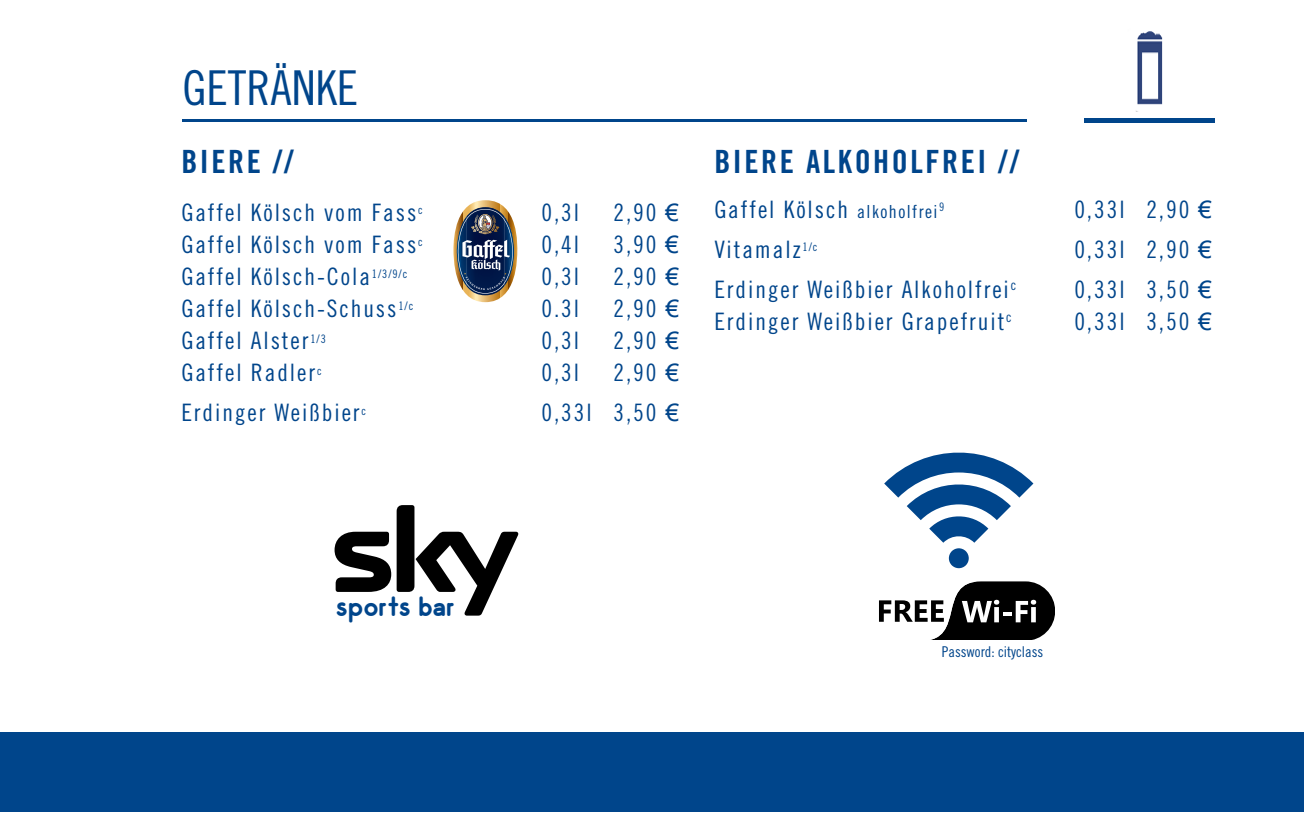
<style>
.page{position:relative;width:1304px;height:840px;background:#fff}
.page>*{position:absolute;margin:0;border:0;box-sizing:border-box;transform-origin:0 0}
.t1{font:48px "Trade Gothic Cond Eighteen";color:#00458b}
.t2{font:32px "Trade Gothic Bold Cond Twenty";letter-spacing:.08em;color:#00458b}
.t3{font:700 28px "Odin";color:#00458b}
.t4{font:24px "Trade Gothic Cond Eighteen";letter-spacing:.08em;color:#00458b}
.t5{font:14.8px "Trade Gothic Cond Eighteen";color:#00458b}
.s1{font-family:"Arial"}
.s2{font-size:18px}
</style>
<div class="page">
<div style="left:0;top:731px;width:1304px;height:80px;background:#00458b"></div>
<img style="left:1136px;top:31px;width:27px;height:81px">
<hr style="left:182px;top:120px;width:845px;height:2px;background:#00458b">
<hr style="left:1084px;top:118px;width:130px;height:4px;background:#00458b">
<svg style="left:879px;top:581px;width:176px;height:58px"></svg>
<svg style="left:884px;top:452px;width:149px;height:116px"></svg>
<svg style="left:335px;top:505px;width:183px;height:110px"></svg>
<img style="left:453px;top:200px;width:65px;height:102px">
<h1 class="t1" style="left:182px;top:60px;width:177px">GETRÄNKE</h1>
<h2 class="t2" style="left:181px;top:142px;width:114px">BIERE //</h2>
<p class="t4" style="left:181px;top:198px;width:243px">Gaffel Kölsch vom Fass<sup>c</sup></p>
<p class="t4" style="left:541px;top:198px;width:39px">0,3l</p>
<p class="t4" style="left:613px;top:198px;width:67px">2,90 <span class="s1">€</span></p>
<p class="t4" style="left:181px;top:230px;width:243px">Gaffel Kölsch vom Fass<sup>c</sup></p>
<p class="t4" style="left:541px;top:230px;width:39px">0,4l</p>
<p class="t4" style="left:613px;top:230px;width:67px">3,90 <span class="s1">€</span></p>
<p class="t4" style="left:181px;top:262px;width:227px">Gaffel Kölsch-Cola<sup>1/3/9/c</sup></p>
<p class="t4" style="left:541px;top:262px;width:39px">0,3l</p>
<p class="t4" style="left:613px;top:262px;width:67px">2,90 <span class="s1">€</span></p>
<p class="t4" style="left:181px;top:294px;width:233px">Gaffel Kölsch-Schuss<sup>1/c</sup></p>
<p class="t4" style="left:541px;top:294px;width:39px">0.3l</p>
<p class="t4" style="left:613px;top:294px;width:67px">2,90 <span class="s1">€</span></p>
<p class="t4" style="left:181px;top:326px;width:146px">Gaffel Alster<sup>1/3</sup></p>
<p class="t4" style="left:541px;top:326px;width:39px">0,3l</p>
<p class="t4" style="left:613px;top:326px;width:67px">2,90 <span class="s1">€</span></p>
<p class="t4" style="left:181px;top:358px;width:142px">Gaffel Radler<sup>c</sup></p>
<p class="t4" style="left:541px;top:358px;width:39px">0,3l</p>
<p class="t4" style="left:613px;top:358px;width:67px">2,90 <span class="s1">€</span></p>
<p class="t4" style="left:181px;top:398px;width:186px">Erdinger Weißbier<sup>c</sup></p>
<p class="t4" style="left:541px;top:398px;width:139px">0,33l 3,50 <span class="s1">€</span></p>
<h2 class="t2" style="left:714px;top:142px;width:306px">BIERE ALKOHOLFREI //</h2>
<p class="t4" style="left:714px;top:195px;width:231px">Gaffel Kölsch <span class="s2">alkoholfrei</span><sup>9</sup></p>
<p class="t4" style="left:1074px;top:195px;width:139px">0,33l 2,90 <span class="s1">€</span></p>
<p class="t4" style="left:714px;top:235px;width:105px">Vitamalz<sup>1/c</sup></p>
<p class="t4" style="left:1074px;top:235px;width:139px">0,33l 2,90 <span class="s1">€</span></p>
<p class="t4" style="left:714px;top:275px;width:303px">Erdinger Weißbier Alkoholfrei<sup>c</sup></p>
<p class="t4" style="left:1074px;top:275px;width:139px">0,33l 3,50 <span class="s1">€</span></p>
<p class="t4" style="left:714px;top:307px;width:299px">Erdinger Weißbier Grapefruit<sup>c</sup></p>
<p class="t4" style="left:1074px;top:307px;width:139px">0,33l 3,50 <span class="s1">€</span></p>
<p class="t3" style="left:336px;top:590px;width:120px">sports bar</p>
<p class="t5" style="left:942px;top:643px;width:103px">Password: cityclass</p>
</div>
